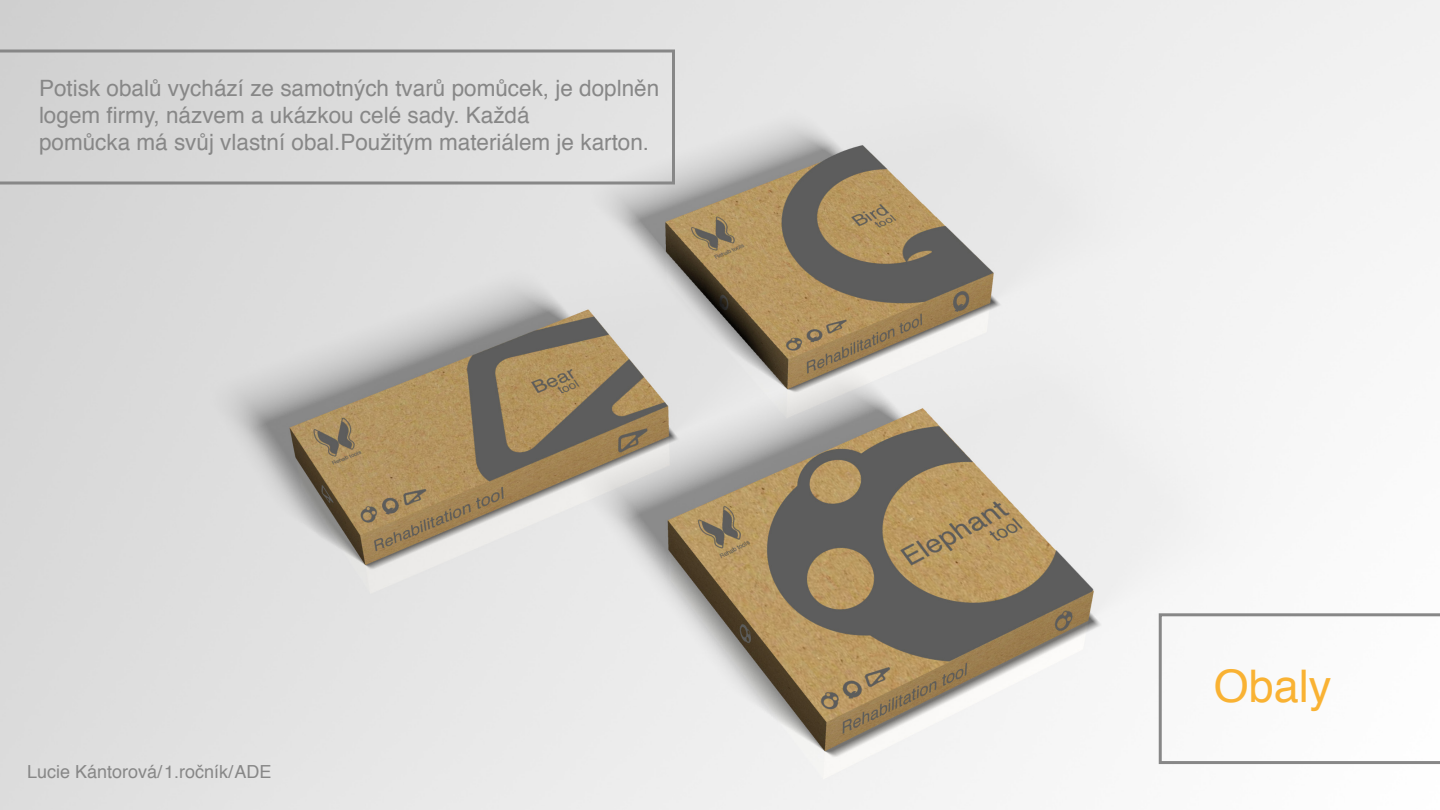
<style>
.page{position:relative;width:1440px;height:810px;background:#fff}
.page>*{position:absolute;margin:0;border:0;box-sizing:border-box;transform-origin:0 0}
.t1{font:45px "Helvetica";color:#f9b233}
.t2{font:22.5px/27px "Helvetica";color:#878787}
.t3{font:18px "Helvetica";color:#878787}
</style>
<div class="page">
<img style="left:0;top:0;width:1440px;height:810px">
<svg style="left:0;top:50px;width:675px;height:134px;background:#d7d7d7"></svg>
<svg style="left:1159px;top:613px;width:281px;height:151px"></svg>
<p class="t2" style="left:39px;top:76px;width:622px">Potisk obalů vychází ze samotných tvarů pomůcek, je doplněn logem firmy, názvem a ukázkou celé sady. Každá</p>
<p class="t2" style="left:39px;top:130px;width:612px">pomůcka má svůj vlastní obal.Použitým materiálem je karton.</p>
<p class="t3" style="left:27px;top:757px;width:246px">Lucie Kántorová/ 1.ročník/ ADE</p>
<p class="t1" style="left:1214px;top:652px;width:119px">Obaly</p>
</div>
